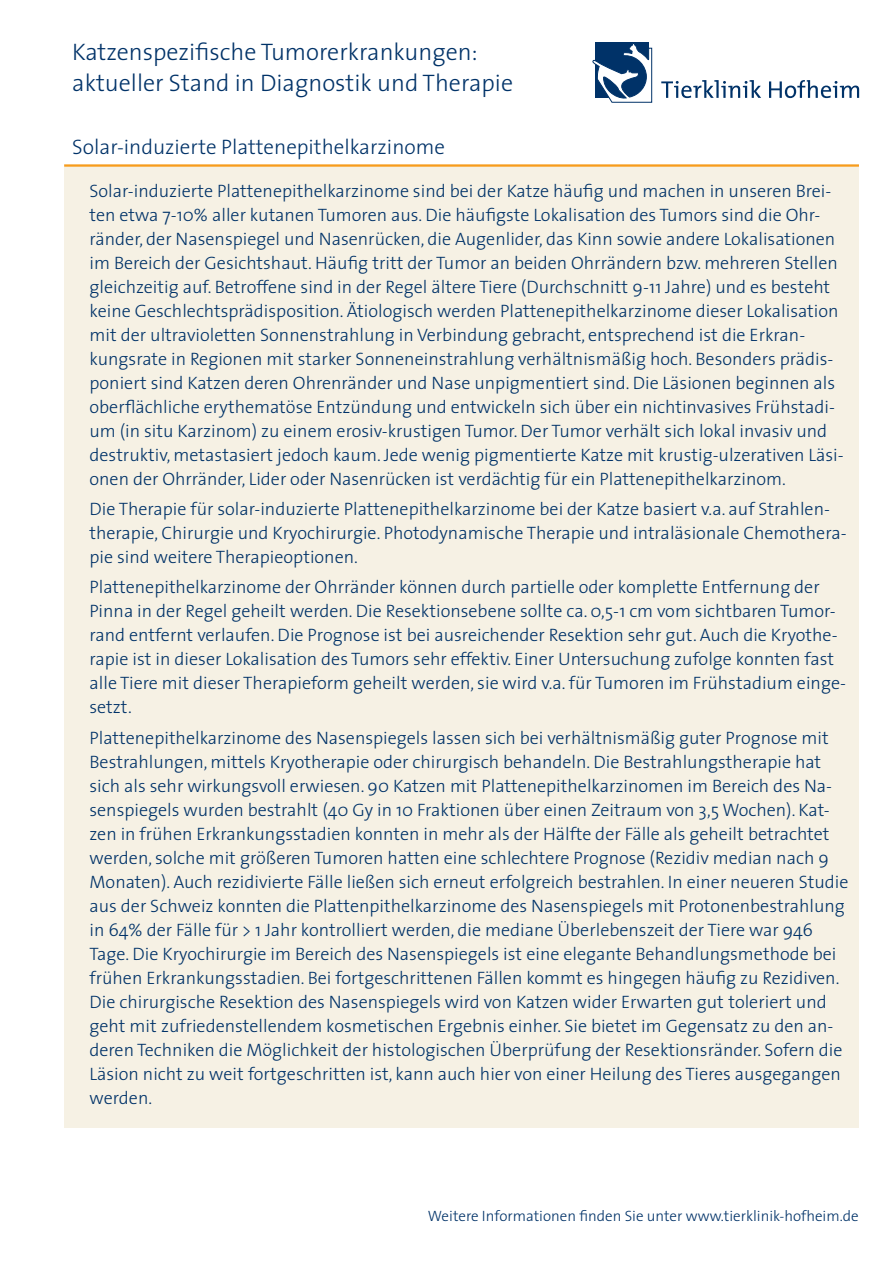
<style>
.page{position:relative;width:893px;height:1263px;background:#fff}
.page>*{position:absolute;margin:0;border:0;box-sizing:border-box;transform-origin:0 0}
.t1{font:300 24px/31.2px "The Sans";color:#003268}
.t2{font:300 21px "The Sans";color:#003268}
.t3{font:300 18px/24px "The Sans";color:#003268}
.t4{font:300 15px "The Sans";color:#003268}
</style>
<div class="page">
<div style="left:64px;top:165px;width:795px;height:963px;background:#f6f1e4"></div>
<hr style="left:64px;top:164px;width:795px;height:3px;background:#f89c1c">
<svg style="left:592px;top:42px;width:61px;height:61px"></svg>
<svg style="left:661px;top:80px;width:198px;height:18px"></svg>
<h1 class="t1" style="left:72px;top:36px;width:442px">Katzenspezifische Tumorerkrankungen: aktueller Stand in Diagnostik und Therapie</h1>
<p class="t2" style="left:72px;top:129px;width:374px">Solar-induzierte Plattenepithelkarzinome</p>
<p class="t3" style="left:90px;top:178px;width:756px">Solar-induzierte Plattenepithelkarzinome sind bei der Katze häufig und machen in unseren Brei&shy;ten etwa 7-10% aller kutanen Tumoren aus. Die häufigste Lokalisation des Tumors sind die Ohr&shy;ränder, der Nasenspiegel und Nasenrücken, die Augenlider, das Kinn sowie andere Lokalisationen im Bereich der Gesichtshaut. Häufig tritt der Tumor an beiden Ohrrändern bzw. mehreren Stellen gleichzeitig auf. Betroffene sind in der Regel ältere Tiere (Durchschnitt 9-11 Jahre) und es besteht keine Geschlechtsprädisposition. Ätiologisch werden Plattenepithelkarzinome dieser Lokalisation mit der ultravioletten Sonnenstrahlung in Verbindung gebracht, entsprechend ist die Erkran&shy;kungsrate in Regionen mit starker Sonneneinstrahlung verhältnismäßig hoch. Besonders prädis&shy;poniert sind Katzen deren Ohrenränder und Nase unpigmentiert sind. Die Läsionen beginnen als oberflächliche erythematöse Entzündung und entwickeln sich über ein nichtinvasives Frühstadi&shy;um (in situ Karzinom) zu einem erosiv-krustigen Tumor. Der Tumor verhält sich lokal invasiv und destruktiv, metastasiert jedoch kaum. Jede wenig pigmentierte Katze mit krustig-ulzerativen Läsi&shy;onen der Ohrränder, Lider oder Nasenrücken ist verdächtig für ein Plattenepithelkarzinom.</p>
<p class="t3" style="left:90px;top:496px;width:758px">Die Therapie für solar-induzierte Plattenepithelkarzinome bei der Katze basiert v.a. auf Strahlen&shy;therapie, Chirurgie und Kryochirurgie. Photodynamische Therapie und intraläsionale Chemothera&shy;pie sind weitere Therapieoptionen.</p>
<p class="t3" style="left:90px;top:575px;width:758px">Plattenepithelkarzinome der Ohrränder können durch partielle oder komplette Entfernung der Pinna in der Regel geheilt werden. Die Resektionsebene sollte ca. 0,5-1 cm vom sichtbaren Tumor&shy;rand entfernt verlaufen. Die Prognose ist bei ausreichender Resektion sehr gut. Auch die Kryothe&shy;rapie ist in dieser Lokalisation des Tumors sehr effektiv. Einer Untersuchung zufolge konnten fast alle Tiere mit dieser Therapieform geheilt werden, sie wird v.a. für Tumoren im Frühstadium einge&shy;setzt.</p>
<p class="t3" style="left:90px;top:725px;width:760px">Plattenepithelkarzinome des Nasenspiegels lassen sich bei verhältnismäßig guter Prognose mit Bestrahlungen, mittels Kryotherapie oder chirurgisch behandeln. Die Bestrahlungstherapie hat sich als sehr wirkungsvoll erwiesen. 90 Katzen mit Plattenepithelkarzinomen im Bereich des Na&shy;senspiegels wurden bestrahlt (40 Gy in 10 Fraktionen über einen Zeitraum von 3,5 Wochen). Kat&shy;zen in frühen Erkrankungsstadien konnten in mehr als der Hälfte der Fälle als geheilt betrachtet werden, solche mit größeren Tumoren hatten eine schlechtere Prognose (Rezidiv median nach 9<br>Monaten). Auch rezidivierte Fälle ließen sich erneut erfolgreich bestrahlen. In einer neueren Studie aus der Schweiz konnten die Plattenpithelkarzinome des Nasenspiegels mit Protonenbestrahlung in 64% der Fälle für &gt; 1 Jahr kontrolliert werden, die mediane Überlebenszeit der Tiere war 946<br>Tage. Die Kryochirurgie im Bereich des Nasenspiegels ist eine elegante Behandlungsmethode bei frühen Erkrankungsstadien. Bei fortgeschrittenen Fällen kommt es hingegen häufig zu Rezidiven.<br>Die chirurgische Resektion des Nasenspiegels wird von Katzen wider Erwarten gut toleriert und geht mit zufriedenstellendem kosmetischen Ergebnis einher. Sie bietet im Gegensatz zu den an&shy;deren Techniken die Möglichkeit der histologischen Überprüfung der Resektionsränder. Sofern die Läsion nicht zu weit fortgeschritten ist, kann auch hier von einer Heilung des Tieres ausgegangen werden.</p>
<p class="t4" style="left:428px;top:1204px;width:432px">Weitere Informationen finden Sie unter www.tierklinik-hofheim.de</p>
</div>
